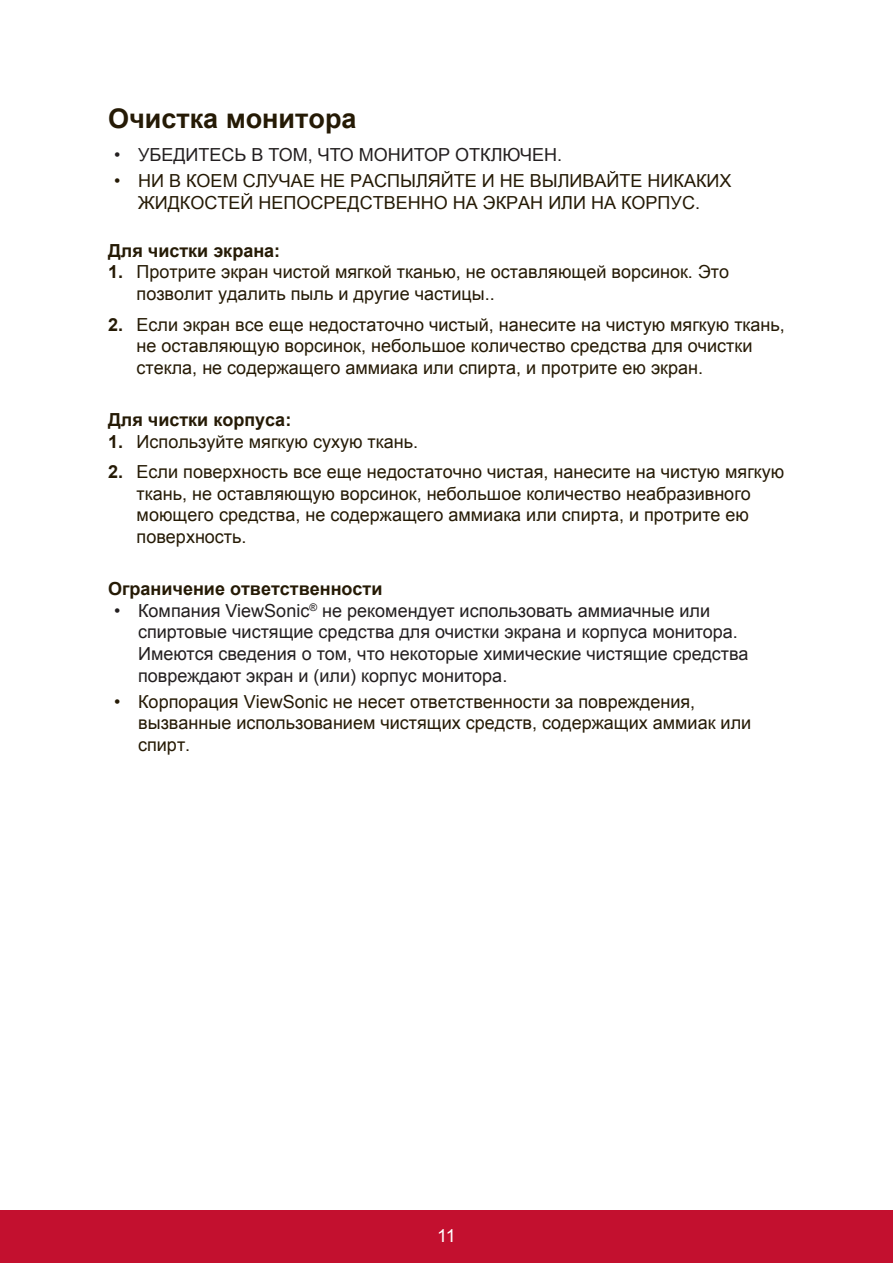
<style>
.page{position:relative;width:893px;height:1263px;background:#fff}
.page>*{position:absolute;margin:0;border:0;box-sizing:border-box;transform-origin:0 0}
.t1{font:700 27px "Arial";color:#251a05}
.t2{font:18px/21.6px "Arial";color:#251a05}
.t3{font:18px/21.6px "Arial";color:#231f20}
.t4{font:700 18px "Arial";color:#251a05}
.t5{font:18px "Arial";color:#fff}
.s1{font-weight:700}
</style>
<div class="page">
<div style="left:0;top:1210px;width:892px;height:53px;background:#c3102f"></div>
<h1 class="t1" style="left:108px;top:100px;width:250px">Очистка монитора</h1>
<p class="t3" style="left:114px;top:144px;width:449px">• УБЕДИТЕСЬ В ТОМ, ЧТО МОНИТОР ОТКЛЮЧЕН.</p>
<p class="t2" style="left:114px;top:170px;width:618px;text-align:center">• НИ В КОЕМ СЛУЧАЕ НЕ РАСПЫЛЯЙТЕ И НЕ ВЫЛИВАЙТЕ НИКАКИХ<br>ЖИДКОСТЕЙ НЕПОСРЕДСТВЕННО НА ЭКРАН ИЛИ НА КОРПУС.</p>
<p class="t4" style="left:108px;top:238px;width:173px">Для чистки экрана:</p>
<p class="t2" style="left:136px;top:261px;width:594px;text-indent:-28px"><span class="s1">1.</span> Протрите экран чистой мягкой тканью, не оставляющей ворсинок. Это позволит удалить пыль и другие частицы..</p>
<p class="t2" style="left:136px;top:314px;width:649px;text-indent:-28px"><span class="s1">2.</span> Если экран все еще недостаточно чистый, нанесите на чистую мягкую ткань, не оставляющую ворсинок, небольшое количество средства для очистки стекла, не содержащего аммиака или спирта, и протрите ею экран.</p>
<p class="t4" style="left:108px;top:408px;width:185px">Для чистки корпуса:</p>
<p class="t2" style="left:108px;top:431px;width:311px"><span class="s1">1.</span> Используйте мягкую сухую ткань.</p>
<p class="t2" style="left:136px;top:461px;width:649px;text-indent:-28px"><span class="s1">2.</span> Если поверхность все еще недостаточно чистая, нанесите на чистую мягкую ткань, не оставляющую ворсинок, небольшое количество неабразивного моющего средства, не содержащего аммиака или спирта, и протрите ею поверхность.</p>
<p class="t4" style="left:108px;top:577px;width:276px">Ограничение ответственности</p>
<p class="t3" style="left:138px;top:600px;width:611px;text-indent:-24px">• Компания ViewSonic<sup>®</sup> не рекомендует использовать аммиачные или спиртовые чистящие средства для очистки экрана и корпуса монитора.<br>Имеются сведения о том, что некоторые химические чистящие средства повреждают экран и (или) корпус монитора.</p>
<p class="t2" style="left:138px;top:691px;width:614px;text-indent:-24px">• Корпорация ViewSonic не несет ответственности за повреждения, вызванные использованием чистящих средств, содержащих аммиак или спирт.</p>
<p class="t5" style="left:437px;top:1223px;width:20px">11</p>
</div>
